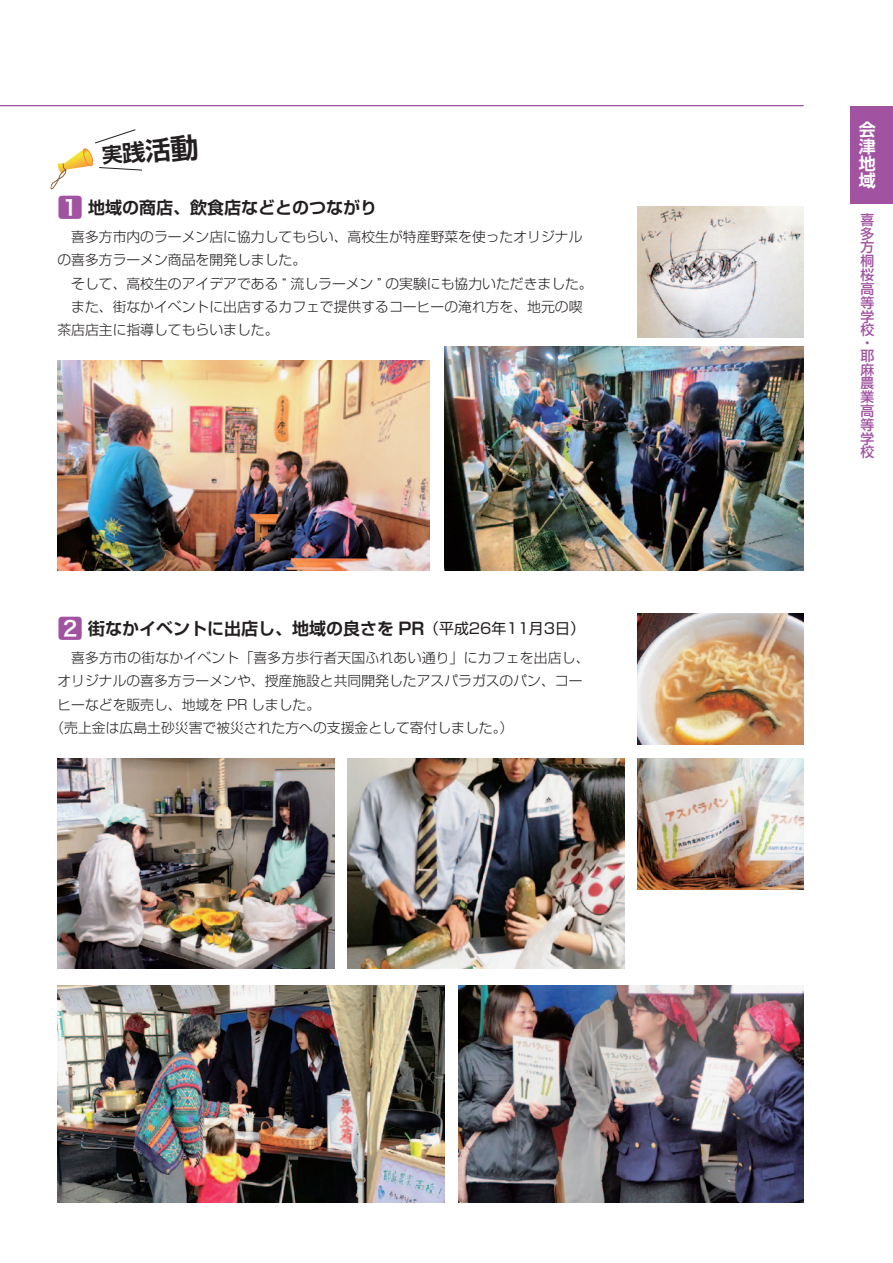
<style>
.page{position:relative;width:893px;height:1263px;background:#fff}
.page>*{position:absolute;margin:0;border:0;box-sizing:border-box;transform-origin:0 0}
.t1{font:700 20.4px "Shin Go Pr 5 De";color:#231f20}
.t2{font:700 16.95px "Shin Go Pr 5 De";color:#231f20}
.t3{font:700 16.95px/17px "Shin Go Pr 5 De";color:#fff;text-align:justify}
.t4{font:300 13.8px/23.4px "Shin Go Pr 5";color:#231f20}
.t5{font:500 13.8px/13.6px "Shin Go Pr 5";color:#a153a1}
.s1{font-size:22.95px}
.s2{font-size:25.5px}
.s3{font-size:28.05px}
.s4{font-family:"Hira Kaku Pro N W6";font-weight:400;font-size:25.5px;color:#a153a1}
.s5{font-family:"Shin Go Pr 5";font-weight:400;font-size:14.85px}
</style>
<div class="page">
<div style="left:850px;top:106px;width:43px;height:98px;background:#a153a1"></div>
<hr style="left:0;top:105px;width:804px;height:1px;background:#a153a1">
<svg style="left:50px;top:129px;width:92px;height:61px"></svg>
<img style="left:444px;top:347px;width:360px;height:224px">
<img style="left:638px;top:206px;width:166px;height:131px">
<img style="left:638px;top:613px;width:166px;height:131px">
<img style="left:638px;top:758px;width:166px;height:131px">
<img style="left:57px;top:360px;width:372px;height:211px">
<img style="left:57px;top:758px;width:277px;height:211px">
<img style="left:348px;top:758px;width:276px;height:211px">
<img style="left:57px;top:985px;width:387px;height:217px">
<img style="left:458px;top:985px;width:346px;height:217px">
<h1 class="t1" style="left:101px;top:139px;width:98px;rotate:-5deg">実<span class="s1">践</span><span class="s2">活</span><span class="s3">動</span></h1>
<p class="t2" style="left:57px;top:193px;width:321px"><span class="s4">1</span> 地域の商店、飲食店などとのつながり</p>
<p class="t4" style="left:57px;top:224px;width:527px;text-indent:14px">喜多方市内のラーメン店に協力してもらい、高校生が特産野菜を使ったオリジナルの喜多方ラーメン商品を開発しました。</p>
<p class="t4" style="left:71px;top:270px;width:523px">そして、高校生のアイデアである “ 流しラーメン ” の実験にも協力いただきました。</p>
<p class="t4" style="left:71px;top:294px;width:513px">また、街なかイベントに出店するカフェで提供するコーヒーの淹れ方を、地元の喫</p>
<p class="t4" style="left:57px;top:317px;width:223px">茶店店主に指導してもらいました。</p>
<p class="t2" style="left:57px;top:614px;width:529px"><span class="s4">2</span> 街なかイベントに出店し、地域の良さを PR<span class="s5">（平成26年11月3日）</span></p>
<p class="t4" style="left:71px;top:644px;width:520px">喜多方市の街なかイベント「喜多方歩行者天国ふれあい通り」にカフェを出店し、</p>
<p class="t4" style="left:57px;top:668px;width:527px">オリジナルの喜多方ラーメンや、授産施設と共同開発したアスパラガスのパン、コー</p>
<p class="t4" style="left:57px;top:691px;width:264px">ヒーなどを販売し、地域を PR しました。</p>
<p class="t4" style="left:50px;top:715px;width:464px">（売上金は広島土砂災害で被災された方への支援金として寄付しました。）</p>
<p class="t3" style="left:859px;top:120px;width:18px">会津地域</p>
<p class="t5" style="left:860px;top:211px;width:15px">喜多方桐桜高等学校・耶麻農業高等学校</p>
</div>
